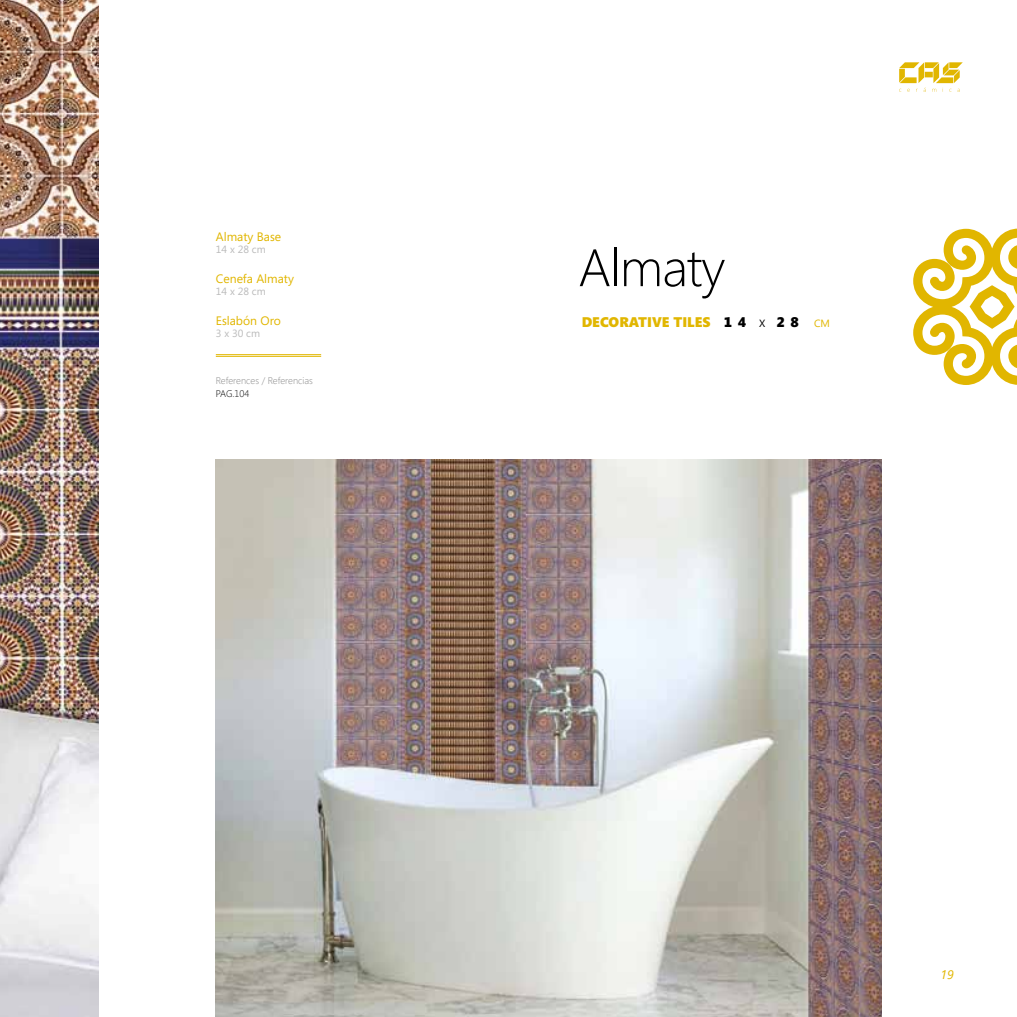
<style>
.page{position:relative;width:1017px;height:1017px;background:#fff}
.page>*{position:absolute;margin:0;border:0;box-sizing:border-box;transform-origin:0 0}
.t1{font:300 52.5px "Segoe";letter-spacing:-.02em;color:#000}
.t2{font:900 14px "Segoe";color:#e1b600}
.t3{font:12.25px "Segoe";color:#e1b600}
.t4{font:italic 12.25px "Open Sans";color:#e1b600}
.t5{font:10.5px "Segoe";color:#bababa}
.t6{font:300 9.62px/12.2px "Segoe";color:#878787}
.s1{color:#000}
.s2{font-weight:400;font-size:10.5px;color:#000}
.s3{font-weight:400;font-size:10.5px}
</style>
<div class="page">
<svg style="left:899px;top:62px;width:64px;height:30px"></svg>
<svg style="left:913px;top:229px;width:104px;height:156px"></svg>
<hr style="left:216px;top:356px;width:105px;height:1px;background:#e1b600">
<hr style="left:216px;top:354px;width:105px;height:1px;background:#e1b600">
<img style="left:0;top:0;width:98px;height:1017px">
<img style="left:216px;top:460px;width:666px;height:557px">
<p class="t3" style="left:216px;top:228px;width:67px">Almaty Base</p>
<p class="t5" style="left:216px;top:242px;width:51px">14 x 28 cm</p>
<p class="t3" style="left:216px;top:270px;width:80px">Cenefa Almaty</p>
<p class="t5" style="left:216px;top:284px;width:51px">14 x 28 cm</p>
<p class="t3" style="left:216px;top:312px;width:67px">Eslabón Oro</p>
<p class="t5" style="left:216px;top:326px;width:46px">3 x 30 cm</p>
<p class="t6" style="left:216px;top:375px;width:99px">References / Referencias<br><span class="s1">PAG.104</span></p>
<p class="t1" style="left:578px;top:237px;width:148px">Almaty</p>
<p class="t2" style="left:582px;top:313px;width:250px">DECORATIVE TILES <span class="s1">1 4</span> <span class="s2">X</span> <span class="s1">2 8</span> <span class="s3">CM</span></p>
<p class="t4" style="left:940px;top:966px;width:15px">19</p>
</div>
